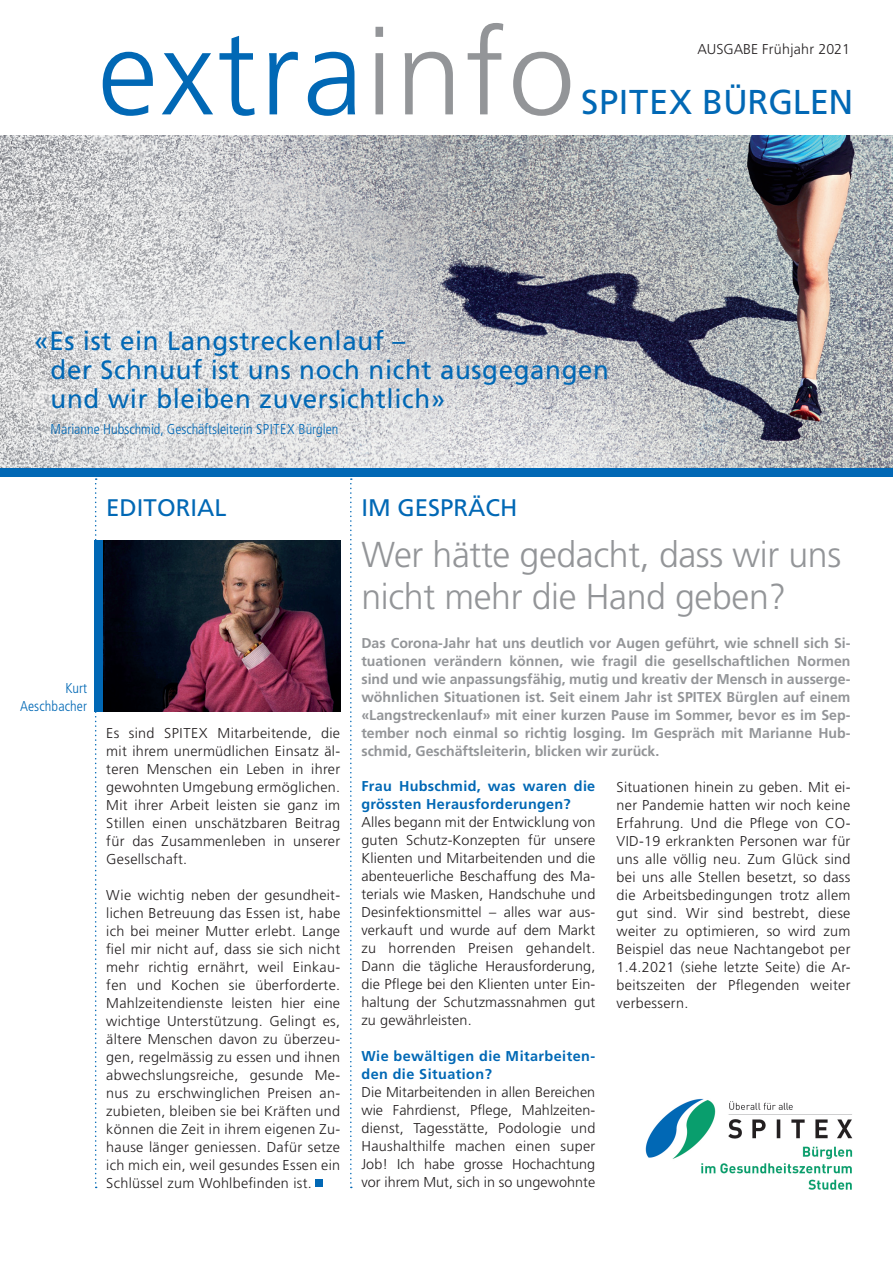
<style>
.page{position:relative;width:893px;height:1263px;background:#fff}
.page>*{position:absolute;margin:0;border:0;box-sizing:border-box;transform-origin:0 0}
.Extra_Head{font:300 120px "Frutiger LT Std";letter-spacing:.025em;color:#0168b5}
.Extra_Titel{font:300 36px/42px "Frutiger LT Std";letter-spacing:-.01em;color:#939598}
.SPITEX_Bürglen{font:34.5px "Frutiger LT Std";letter-spacing:-.01em;color:#0168b5}
.Extra_Statement_Zeic{font:26.4px "Frutiger LT Std";letter-spacing:.025em;color:#0168b5}
.Extra_Rubrik{font:24px "Frutiger LT Std";color:#0168b5}
.Extra_Text_Bold{font:300 14.25px/18px "Frutiger LT Std";letter-spacing:.02em;color:#231f20;text-align:justify}
.Extra_Text_Bold-2{font:700 14.25px/18px "Frutiger LT Std";color:#939598;text-align:justify}
.Extra_Text_Bold-3{font:700 14.25px/18px "Frutiger LT Std";letter-spacing:.02em;color:#0168b5}
.Extra_Statement_Zeic-2{font:300 condensed 14.25px "Frutiger LT Std";color:#0168b5}
.Extra_Text{font:300 14.25px "Frutiger LT Std";color:#231f20}
.Extra_Text-2{font:300 condensed 14.25px "Frutiger LT Std";letter-spacing:.01em;color:#0168b5}
.s1{color:#939598}
</style>
<div class="page">
<img style="left:0;top:135px;width:893px;height:333px">
<img style="left:645px;top:1098px;width:208px;height:92px">
<div style="left:0;top:468px;width:893px;height:8px;background:#0168b5"></div>
<svg style="left:95px;top:478px;width:2px;height:710px"></svg>
<svg style="left:350px;top:478px;width:2px;height:710px"></svg>
<div style="left:315px;top:1179px;width:8px;height:8px;background:#0168b5"></div>
<img style="left:103px;top:540px;width:237px;height:171px">
<div style="left:94px;top:540px;width:9px;height:171px;background:#0168b5"></div>
<p class="Extra_Head" style="left:98px;top:5px;width:479px">extra<span class="s1">info</span></p>
<p class="Extra_Text" style="left:697px;top:41px;width:154px">AUSGABE Frühjahr 2021</p>
<p class="SPITEX_Bürglen" style="left:581px;top:82px;width:274px">SPITEX BÜRGLEN</p>
<p class="Extra_Statement_Zeic" style="left:34px;top:325px;width:373px">«Es ist ein Langstreckenlauf –</p>
<p class="Extra_Statement_Zeic" style="left:51px;top:354px;width:560px">der Schnuuf ist uns noch nicht ausgegangen</p>
<p class="Extra_Statement_Zeic" style="left:51px;top:383px;width:396px">und wir bleiben zuversichtlich»</p>
<p class="Extra_Statement_Zeic-2" style="left:51px;top:421px;width:289px">Marianne Hubschmid, Geschäftsleiterin SPITEX Bürglen</p>
<p class="Extra_Rubrik" style="left:106px;top:493px;width:122px">EDITORIAL</p>
<p class="Extra_Rubrik" style="left:361px;top:493px;width:158px">IM GESPRÄCH</p>
<p class="Extra_Text-2" style="left:66px;top:679px;width:23px">Kurt</p>
<p class="Extra_Text-2" style="left:20px;top:697px;width:69px">Aeschbacher</p>
<p class="Extra_Text_Bold" style="left:106px;top:724px;width:235px">Es sind SPITEX Mitarbeitende, die mit ihrem unermüdlichen Einsatz äl&shy;teren Menschen ein Leben in ihrer gewohnten Umgebung ermöglichen.<br>Mit ihrer Arbeit leisten sie ganz im Stillen einen unschätzbaren Beitrag für das Zusammenleben in unserer Gesellschaft.</p>
<p class="Extra_Text_Bold" style="left:106px;top:886px;width:235px">Wie wichtig neben der gesundheit&shy;lichen Betreuung das Essen ist, habe ich bei meiner Mutter erlebt. Lange fiel mir nicht auf, dass sie sich nicht mehr richtig ernährt, weil Einkau&shy;fen und Kochen sie überforderte.<br>Mahlzeitendienste leisten hier eine wichtige Unterstützung. Gelingt es, ältere Menschen davon zu überzeu&shy;gen, regelmässig zu essen und ihnen abwechslungsreiche, gesunde Me&shy;nus zu erschwinglichen Preisen an&shy;zubieten, bleiben sie bei Kräften und können die Zeit in ihrem eigenen Zu&shy;hause länger geniessen. Dafür setze ich mich ein, weil gesundes Essen ein Schlüssel zum Wohlbefinden ist.</p>
<p class="Extra_Titel" style="left:361px;top:534px;width:481px">Wer hätte gedacht, dass wir uns nicht mehr die Hand geben?</p>
<p class="Extra_Text_Bold-2" style="left:361px;top:634px;width:491px">Das Corona-Jahr hat uns deutlich vor Augen geführt, wie schnell sich Si&shy;tuationen verändern können, wie fragil die gesellschaftlichen Normen sind und wie anpassungsfähig, mutig und kreativ der Mensch in ausserge&shy;wöhnlichen Situationen ist. Seit einem Jahr ist SPITEX Bürglen auf einem «Langstreckenlauf» mit einer kurzen Pause im Sommer, bevor es im Sep&shy;tember noch einmal so richtig losging. Im Gespräch mit Marianne Hub&shy;schmid, Geschäftsleiterin, blicken wir zurück.</p>
<p class="Extra_Text_Bold-3" style="left:361px;top:777px;width:235px">Frau Hubschmid, was waren die grössten Herausforderungen?</p>
<p class="Extra_Text_Bold" style="left:361px;top:813px;width:235px">Alles begann mit der Entwicklung von guten Schutz-Konzepten für unsere Klienten und Mitarbeitenden und die abenteuerliche Beschaffung des Ma&shy;terials wie Masken, Handschuhe und Desinfektionsmittel – alles war aus&shy;verkauft und wurde auf dem Markt zu horrenden Preisen gehandelt.<br>Dann die tägliche Herausforderung, die Pflege bei den Klienten unter Ein&shy;haltung der Schutzmassnahmen gut zu gewährleisten.</p>
<p class="Extra_Text_Bold-3" style="left:361px;top:1047px;width:235px">Wie bewältigen die Mitarbeiten&shy;den die Situation?</p>
<p class="Extra_Text_Bold" style="left:361px;top:1083px;width:235px">Die Mitarbeitenden in allen Bereichen wie Fahrdienst, Pflege, Mahlzeiten&shy;dienst, Tagesstätte, Podologie und Haushalthilfe machen einen super Job! Ich habe grosse Hochachtung vor ihrem Mut, sich in so ungewohnte</p>
<p class="Extra_Text_Bold" style="left:617px;top:778px;width:235px">Situationen hinein zu geben. Mit ei&shy;ner Pandemie hatten wir noch keine Erfahrung. Und die Pflege von CO-VID-19 erkrankten Personen war für uns alle völlig neu. Zum Glück sind bei uns alle Stellen besetzt, so dass die Arbeitsbedingungen trotz allem gut sind. Wir sind bestrebt, diese weiter zu optimieren, so wird zum Beispiel das neue Nachtangebot per 1.4.2021 (siehe letzte Seite) die Ar&shy;beitszeiten der Pflegenden weiter verbessern.</p>
</div>
